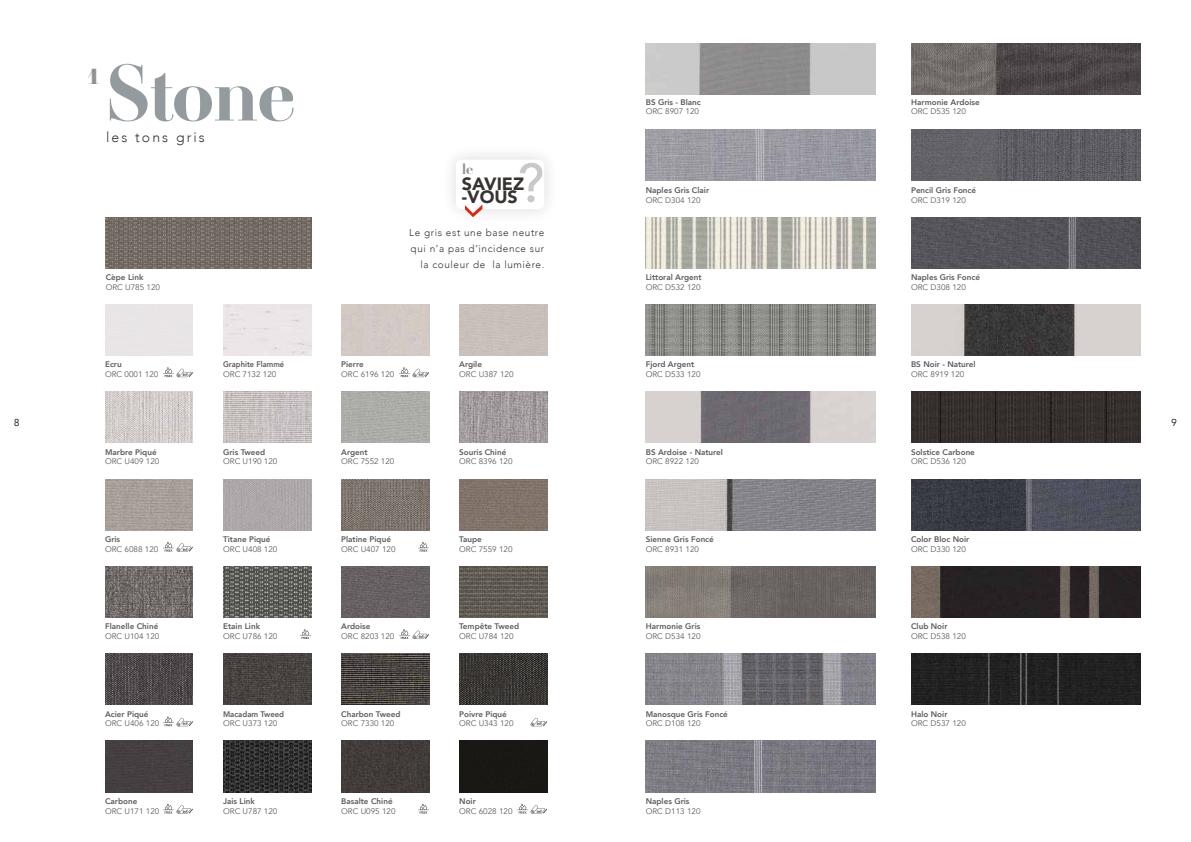
<style>
.page{position:relative;width:1191px;height:842px;background:#fff}
.page>*{position:absolute;margin:0;border:0;box-sizing:border-box;transform-origin:0 0}
.t1{font:700 79px "Ambroise Std";color:#939b9f}
.t2{font:500 54px "Avenir";color:#c8c9cb}
.t3{font:700 30px "Ambroise Std";color:#909394}
.t4{font:900 17.8px/13px "Avenir";color:#373331}
.t5{font:700 14.9px "Ambroise Std";color:#909394}
.t6{font:300 14px "Avenir";letter-spacing:.15em;color:#373331}
.t7{font:300 10px/16px "Avenir";letter-spacing:.06em;color:#373331;text-align:right}
.t8{font:300 10px "Avenir";color:#000}
.t9{font:800 8.1px "Avenir";color:#5e5b5c}
.t10{font:8.1px "Avenir";color:#5e5b5c}
.t11{font:800 8.1px "Avenir";color:#5e5b5c;scale:.93 1}
.t12{font:800 8.1px "Avenir";color:#5e5b5c;scale:.96 1}
.t13{font:900 4.4px "Avenir";letter-spacing:-.035em;color:#575756}
</style>
<div class="page">
<img style="left:646px;top:217px;width:229px;height:51px">
<img style="left:911px;top:566px;width:229px;height:51px">
<img style="left:911px;top:479px;width:229px;height:51px">
<img style="left:646px;top:479px;width:229px;height:51px">
<img style="left:911px;top:392px;width:229px;height:51px">
<img style="left:106px;top:217px;width:206px;height:51px">
<img style="left:105px;top:392px;width:88px;height:51px">
<img style="left:105px;top:479px;width:88px;height:51px">
<img style="left:105px;top:566px;width:88px;height:51px">
<img style="left:105px;top:654px;width:88px;height:51px">
<div style="left:105px;top:741px;width:88px;height:51px;background:#453f41"></div>
<img style="left:459px;top:392px;width:88px;height:51px">
<img style="left:459px;top:479px;width:88px;height:51px">
<img style="left:459px;top:566px;width:88px;height:51px">
<img style="left:459px;top:654px;width:88px;height:51px">
<div style="left:459px;top:741px;width:88px;height:51px;background:#1a1714"></div>
<img style="left:341px;top:392px;width:88px;height:51px">
<img style="left:341px;top:479px;width:88px;height:51px">
<img style="left:341px;top:566px;width:88px;height:51px">
<img style="left:341px;top:654px;width:88px;height:51px">
<img style="left:341px;top:741px;width:88px;height:51px">
<div style="left:223px;top:304px;width:88px;height:51px;background:#ece6e8"></div>
<img style="left:223px;top:392px;width:88px;height:51px">
<img style="left:223px;top:479px;width:88px;height:51px">
<img style="left:223px;top:566px;width:88px;height:51px">
<img style="left:223px;top:654px;width:88px;height:51px">
<img style="left:223px;top:741px;width:88px;height:51px">
<svg style="left:163px;top:367px;width:30px;height:10px"></svg>
<svg style="left:163px;top:542px;width:30px;height:10px"></svg>
<svg style="left:163px;top:716px;width:30px;height:10px"></svg>
<svg style="left:163px;top:804px;width:30px;height:10px"></svg>
<svg style="left:517px;top:804px;width:30px;height:10px"></svg>
<svg style="left:399px;top:629px;width:30px;height:10px"></svg>
<svg style="left:530px;top:718px;width:17px;height:8px"></svg>
<svg style="left:418px;top:542px;width:11px;height:10px"></svg>
<svg style="left:300px;top:629px;width:11px;height:10px"></svg>
<svg style="left:418px;top:804px;width:11px;height:10px"></svg>
<svg style="left:399px;top:367px;width:30px;height:10px"></svg>
<div style="left:440px;top:144px;width:120px;height:81px;background:#fbfbfb"></div>
<div style="left:456px;top:160px;width:88px;height:49px;background:#fff;border-radius:5px"></div>
<svg style="left:465px;top:205px;width:17px;height:12px"></svg>
<img style="left:911px;top:130px;width:229px;height:51px">
<img style="left:646px;top:130px;width:229px;height:51px">
<img style="left:646px;top:566px;width:229px;height:51px">
<img style="left:911px;top:304px;width:229px;height:51px">
<img style="left:646px;top:304px;width:229px;height:51px">
<img style="left:646px;top:392px;width:229px;height:51px">
<img style="left:911px;top:217px;width:229px;height:51px">
<img style="left:911px;top:44px;width:229px;height:51px">
<img style="left:646px;top:44px;width:229px;height:51px">
<img style="left:646px;top:741px;width:229px;height:51px">
<img style="left:911px;top:654px;width:229px;height:51px">
<img style="left:646px;top:654px;width:229px;height:51px">
<h3 class="t3" style="left:85px;top:54px;width:18px">1</h3>
<h1 class="t1" style="left:106px;top:43px;width:191px">Stone</h1>
<h3 class="t6" style="left:106px;top:129px;width:100px">les tons gris</h3>
<p class="t9" style="left:106px;top:271px;width:39px">Cèpe Link</p>
<p class="t10" style="left:106px;top:282px;width:56px">ORC U785 120</p>
<p class="t9" style="left:105px;top:358px;width:18px">Ecru</p>
<p class="t10" style="left:105px;top:369px;width:55px">ORC 0001 120</p>
<p class="t13" style="left:183px;top:371px;width:6px">inf</p>
<p class="t11" style="left:223px;top:358px;width:67px">Graphite Flammé</p>
<p class="t10" style="left:223px;top:369px;width:55px">ORC 7132 120</p>
<h2 class="t2" style="left:517px;top:136px;width:28px">?</h2>
<h3 class="t5" style="left:462px;top:160px;width:13px">le</h3>
<h3 class="t4" style="left:462px;top:177px;width:64px">SAVIEZ -VOUS</h3>
<p class="t7" style="left:409px;top:225px;width:136px">Le gris est une base neutre qui n’a pas d’incidence sur la couleur de la lumière.</p>
<p class="t9" style="left:341px;top:358px;width:24px">Pierre</p>
<p class="t10" style="left:341px;top:369px;width:55px">ORC 6196 120</p>
<p class="t13" style="left:419px;top:371px;width:6px">inf</p>
<p class="t9" style="left:459px;top:358px;width:24px">Argile</p>
<p class="t10" style="left:459px;top:369px;width:56px">ORC U387 120</p>
<p class="t9" style="left:646px;top:95px;width:57px">BS Gris - Blanc</p>
<p class="t10" style="left:646px;top:107px;width:55px">ORC 8907 120</p>
<p class="t9" style="left:646px;top:184px;width:65px">Naples Gris Clair</p>
<p class="t10" style="left:646px;top:195px;width:56px">ORC D304 120</p>
<p class="t9" style="left:646px;top:271px;width:57px">Littoral Argent</p>
<p class="t10" style="left:646px;top:282px;width:56px">ORC D532 120</p>
<p class="t9" style="left:646px;top:358px;width:50px">Fjord Argent</p>
<p class="t10" style="left:646px;top:369px;width:56px">ORC D533 120</p>
<p class="t9" style="left:911px;top:95px;width:70px">Harmonie Ardoise</p>
<p class="t10" style="left:911px;top:107px;width:56px">ORC D535 120</p>
<p class="t9" style="left:911px;top:184px;width:67px">Pencil Gris Foncé</p>
<p class="t10" style="left:911px;top:195px;width:56px">ORC D319 120</p>
<p class="t9" style="left:911px;top:271px;width:70px">Naples Gris Foncé</p>
<p class="t10" style="left:911px;top:282px;width:56px">ORC D308 120</p>
<p class="t9" style="left:911px;top:358px;width:66px">BS Noir - Naturel</p>
<p class="t10" style="left:911px;top:369px;width:55px">ORC 8919 120</p>
<p class="t8" style="left:14px;top:417px;width:7px">8</p>
<p class="t8" style="left:1171px;top:417px;width:7px">9</p>
<p class="t9" style="left:105px;top:446px;width:53px">Marbre Piqué</p>
<p class="t10" style="left:105px;top:457px;width:56px">ORC U409 120</p>
<p class="t9" style="left:223px;top:446px;width:44px">Gris Tweed</p>
<p class="t10" style="left:223px;top:457px;width:56px">ORC U190 120</p>
<p class="t9" style="left:341px;top:446px;width:28px">Argent</p>
<p class="t10" style="left:341px;top:457px;width:55px">ORC 7552 120</p>
<p class="t9" style="left:459px;top:446px;width:49px">Souris Chiné</p>
<p class="t10" style="left:459px;top:457px;width:55px">ORC 8396 120</p>
<p class="t9" style="left:646px;top:446px;width:79px">BS Ardoise - Naturel</p>
<p class="t10" style="left:646px;top:457px;width:55px">ORC 8922 120</p>
<p class="t9" style="left:911px;top:446px;width:65px">Solstice Carbone</p>
<p class="t10" style="left:911px;top:457px;width:56px">ORC D536 120</p>
<p class="t9" style="left:105px;top:533px;width:17px">Gris</p>
<p class="t10" style="left:105px;top:544px;width:55px">ORC 6088 120</p>
<p class="t13" style="left:183px;top:545px;width:6px">inf</p>
<p class="t9" style="left:223px;top:533px;width:49px">Titane Piqué</p>
<p class="t10" style="left:223px;top:544px;width:56px">ORC U408 120</p>
<p class="t9" style="left:341px;top:533px;width:51px">Platine Piqué</p>
<p class="t10" style="left:341px;top:544px;width:56px">ORC U407 120</p>
<p class="t9" style="left:459px;top:533px;width:24px">Taupe</p>
<p class="t10" style="left:459px;top:544px;width:55px">ORC 7559 120</p>
<p class="t9" style="left:646px;top:533px;width:70px">Sienne Gris Foncé</p>
<p class="t10" style="left:646px;top:544px;width:55px">ORC 8931 120</p>
<p class="t9" style="left:911px;top:533px;width:60px">Color Bloc Noir</p>
<p class="t10" style="left:911px;top:544px;width:56px">ORC D330 120</p>
<p class="t9" style="left:105px;top:620px;width:55px">Flanelle Chiné</p>
<p class="t10" style="left:105px;top:631px;width:56px">ORC U104 120</p>
<p class="t9" style="left:223px;top:620px;width:38px">Etain Link</p>
<p class="t10" style="left:223px;top:631px;width:56px">ORC U786 120</p>
<p class="t9" style="left:341px;top:620px;width:31px">Ardoise</p>
<p class="t10" style="left:341px;top:631px;width:55px">ORC 8203 120</p>
<p class="t13" style="left:419px;top:633px;width:6px">inf</p>
<p class="t9" style="left:459px;top:620px;width:61px">Tempête Tweed</p>
<p class="t10" style="left:459px;top:631px;width:56px">ORC U784 120</p>
<p class="t9" style="left:646px;top:620px;width:56px">Harmonie Gris</p>
<p class="t10" style="left:646px;top:631px;width:56px">ORC D534 120</p>
<p class="t9" style="left:911px;top:620px;width:38px">Club Noir</p>
<p class="t10" style="left:911px;top:631px;width:56px">ORC D538 120</p>
<p class="t9" style="left:105px;top:707px;width:45px">Acier Piqué</p>
<p class="t10" style="left:105px;top:719px;width:56px">ORC U406 120</p>
<p class="t13" style="left:183px;top:720px;width:6px">inf</p>
<p class="t12" style="left:223px;top:707px;width:65px">Macadam Tweed</p>
<p class="t10" style="left:223px;top:719px;width:56px">ORC U373 120</p>
<p class="t9" style="left:341px;top:707px;width:61px">Charbon Tweed</p>
<p class="t10" style="left:341px;top:719px;width:55px">ORC 7330 120</p>
<p class="t9" style="left:459px;top:707px;width:49px">Poivre Piqué</p>
<p class="t10" style="left:459px;top:719px;width:56px">ORC U343 120</p>
<p class="t13" style="left:537px;top:720px;width:6px">inf</p>
<p class="t9" style="left:646px;top:707px;width:84px">Manosque Gris Foncé</p>
<p class="t10" style="left:646px;top:719px;width:56px">ORC D108 120</p>
<p class="t9" style="left:911px;top:707px;width:38px">Halo Noir</p>
<p class="t10" style="left:911px;top:719px;width:56px">ORC D537 120</p>
<p class="t9" style="left:105px;top:795px;width:34px">Carbone</p>
<p class="t10" style="left:105px;top:806px;width:56px">ORC U171 120</p>
<p class="t9" style="left:223px;top:795px;width:33px">Jais Link</p>
<p class="t10" style="left:223px;top:806px;width:56px">ORC U787 120</p>
<p class="t9" style="left:341px;top:795px;width:53px">Basalte Chiné</p>
<p class="t10" style="left:341px;top:806px;width:56px">ORC U095 120</p>
<p class="t9" style="left:459px;top:795px;width:18px">Noir</p>
<p class="t10" style="left:459px;top:806px;width:55px">ORC 6028 120</p>
<p class="t13" style="left:183px;top:807px;width:6px">inf</p>
<p class="t13" style="left:537px;top:807px;width:6px">inf</p>
<p class="t9" style="left:646px;top:795px;width:45px">Naples Gris</p>
<p class="t10" style="left:646px;top:806px;width:56px">ORC D113 120</p>
</div>
